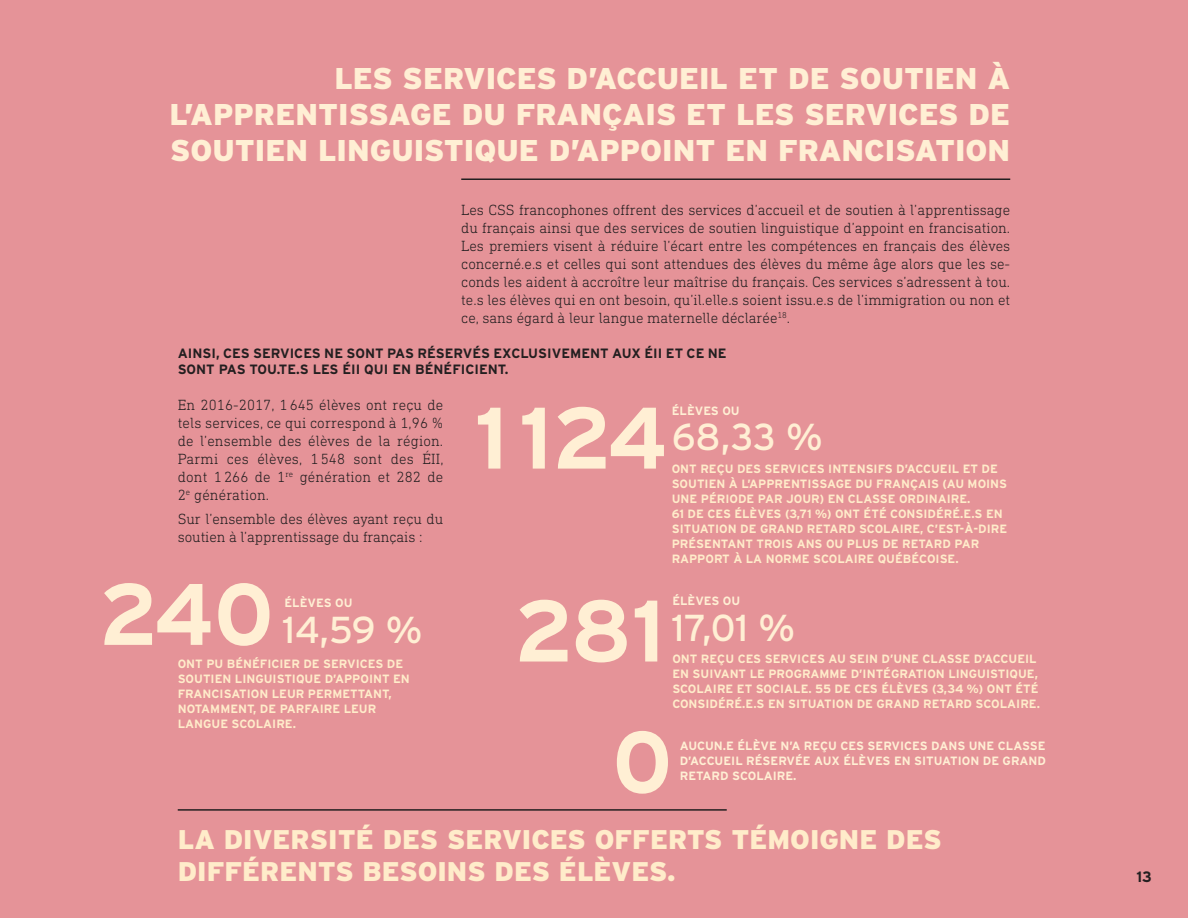
<style>
.page{position:relative;width:1188px;height:918px;background:#e59398}
.page>*{position:absolute;margin:0;border:0;box-sizing:border-box;transform-origin:0 0}
.t1{font:700 87px "Interstate";letter-spacing:-.005em;color:#ffefd4}
.t2{font:37.5px "Interstate";color:#ffefd4}
.t3{font:900 30px/36px "Interstate";color:#ffefd4;text-align:justify}
.t4{font:900 27px/32.4px "Interstate";color:#ffecca}
.t5{font:300 15px/18px "DIN Next Slab Pro";color:#231f20;text-align:justify}
.t6{font:700 15px "Interstate";color:#231f20}
.t7{font:700 13.5px/16.2px "Interstate";color:#231f20}
.t8{font:700 12px/15px "Interstate";color:#ffecca}
.t9{font:700 12px/15px "Interstate";color:#ffefd4;text-align:justify}
</style>
<div class="page">
<hr style="left:461px;top:178px;width:549px;height:2px;background:#231f20">
<hr style="left:178px;top:809px;width:549px;height:2px;background:#231f20">
<p class="t3" style="left:169px;top:60px;width:842px;text-indent:165px">LES SERVICES D’ACCUEIL ET DE SOUTIEN À L’APPRENTISSAGE DU FRANÇAIS ET LES SERVICES DE SOUTIEN LINGUISTIQUE D’APPOINT EN FRANCISATION</p>
<p class="t5" style="left:461px;top:200px;width:551px">Les CSS francophones offrent des services d’accueil et de soutien à l’apprentissage du français ainsi que des services de soutien linguistique d’appoint en francisation.<br>Les premiers visent à réduire l’écart entre les compétences en français des élèves concerné.e.s et celles qui sont attendues des élèves du même âge alors que les se&shy;conds les aident à accroître leur maîtrise du français. Ces services s’adressent à tou. te.s les élèves qui en ont besoin, qu’il.elle.s soient issu.e.s de l’immigration ou non et ce, sans égard à leur langue maternelle déclarée<sup>18</sup>.</p>
<p class="t7" style="left:178px;top:345px;width:551px">AINSI, CES SERVICES NE SONT PAS RÉSERVÉS EXCLUSIVEMENT AUX ÉII ET CE NE<br>SONT PAS TOU.TE.S LES ÉII QUI EN BÉNÉFICIENT.</p>
<p class="t5" style="left:178px;top:395px;width:267px">En 2016-2017, 1 645 élèves ont reçu de tels services, ce qui correspond à 1,96 % de l’ensemble des élèves de la région.<br>Parmi ces élèves, 1 548 sont des ÉII, dont 1 266 de 1<sup>re</sup> génération et 282 de 2<sup>e</sup> génération.</p>
<p class="t5" style="left:178px;top:510px;width:267px">Sur l’ensemble des élèves ayant reçu du soutien à l’apprentissage du français :</p>
<p class="t1" style="left:99px;top:566px;width:176px">240</p>
<p class="t8" style="left:178px;top:656px;width:234px">ONT PU BÉNÉFICIER DE SERVICES DE<br>SOUTIEN LINGUISTIQUE D’APPOINT EN<br>FRANCISATION LEUR PERMETTANT,<br>NOTAMMENT, DE PARFAIRE LEUR<br>LANGUE SCOLAIRE.</p>
<p class="t9" style="left:284px;top:595px;width:70px">ÉLÈVES OU</p>
<p class="t2" style="left:282px;top:609px;width:142px">14,59 %</p>
<p class="t1" style="left:475px;top:389px;width:194px">1124</p>
<p class="t9" style="left:672px;top:403px;width:70px">ÉLÈVES OU</p>
<p class="t2" style="left:672px;top:416px;width:153px">68,33 %</p>
<p class="t8" style="left:672px;top:461px;width:337px">ONT REÇU DES SERVICES INTENSIFS D’ACCUEIL ET DE SOUTIEN À L’APPRENTISSAGE DU FRANÇAIS (AU MOINS UNE PÉRIODE PAR JOUR) EN CLASSE ORDINAIRE.<br>61 DE CES ÉLÈVES (3,71 %) ONT ÉTÉ CONSIDÉRÉ.E.S EN SITUATION DE GRAND RETARD SCOLAIRE, C’EST-À-DIRE PRÉSENTANT TROIS ANS OU PLUS DE RETARD PAR RAPPORT À LA NORME SCOLAIRE QUÉBÉCOISE.</p>
<p class="t9" style="left:672px;top:593px;width:70px">ÉLÈVES OU</p>
<p class="t1" style="left:514px;top:582px;width:152px">281</p>
<p class="t2" style="left:672px;top:607px;width:125px">17,01 %</p>
<p class="t8" style="left:672px;top:652px;width:369px">ONT REÇU CES SERVICES AU SEIN D’UNE CLASSE D’ACCUEIL EN SUIVANT LE PROGRAMME D’INTÉGRATION LINGUISTIQUE, SCOLAIRE ET SOCIALE. 55 DE CES ÉLÈVES (3,34 %) ONT ÉTÉ CONSIDÉRÉ.E.S EN SITUATION DE GRAND RETARD SCOLAIRE.</p>
<p class="t9" style="left:680px;top:738px;width:368px">AUCUN.E ÉLÈVE N’A REÇU CES SERVICES DANS UNE CLASSE D’ACCUEIL RÉSERVÉE AUX ÉLÈVES EN SITUATION DE GRAND RETARD SCOLAIRE.</p>
<p class="t1" style="left:612px;top:714px;width:61px">0</p>
<p class="t4" style="left:178px;top:823px;width:765px">LA DIVERSITÉ DES SERVICES OFFERTS TÉMOIGNE DES<br>DIFFÉRENTS BESOINS DES ÉLÈVES.</p>
<p class="t6" style="left:1137px;top:869px;width:17px">13</p>
</div>
